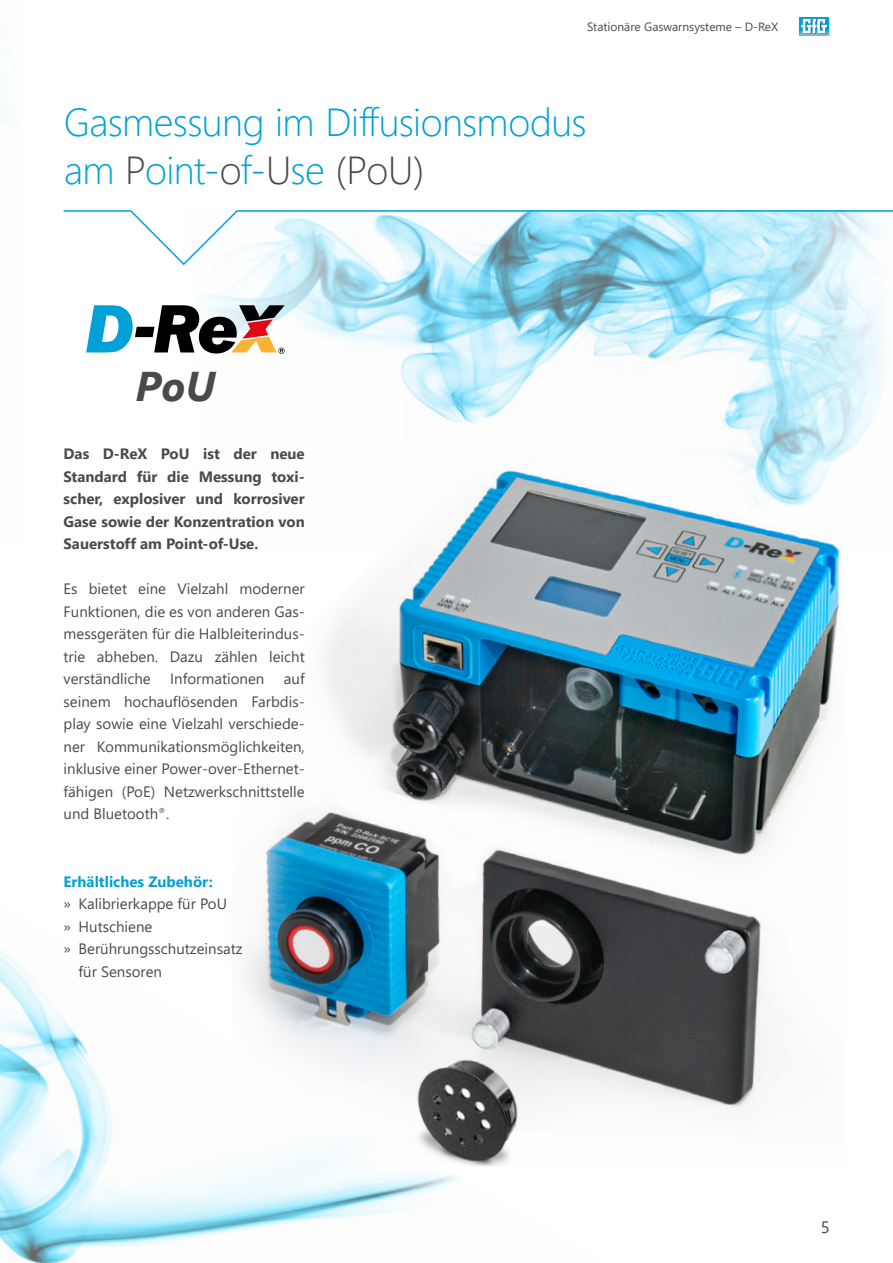
<style>
.page{position:relative;width:893px;height:1263px;background:#fff}
.page>*{position:absolute;margin:0;border:0;box-sizing:border-box;transform-origin:0 0}
.t1{font:italic 700 41.55px "Segoe UI";color:#4a4a49}
.t2{font:300 39px "Segoe UI";letter-spacing:-.015em;color:#00a1d6}
.t3{font:16.5px "Segoe UI";color:#4a4a49}
.t4{font:15px/22.5px "Segoe UI";color:#4a4a49;text-align:justify}
.t5{font:700 15px/22.5px "Segoe UI";color:#4a4a49;text-align:justify}
.t6{font:700 15px "Segoe UI";color:#00a1d6}
.t7{font:12px "Segoe UI";color:#4a4a49}
.s1{color:#4a4a49}
</style>
<div class="page">
<img style="left:207px;top:266px;width:675px;height:193px">
<img style="left:0;top:950px;width:458px;height:313px">
<svg style="left:63px;top:210px;width:830px;height:56px"></svg>
<svg style="left:86px;top:305px;width:199px;height:49px"></svg>
<img style="left:230px;top:459px;width:610px;height:708px">
<svg style="left:799px;top:17px;width:30px;height:19px"></svg>
<p class="t7" style="left:587px;top:15px;width:192px">Stationäre Gaswarnsysteme – D-ReX</p>
<p class="t2" style="left:64px;top:86px;width:524px">Gasmessung im Diffusionsmodus</p>
<p class="t2" style="left:64px;top:134px;width:362px">am <span class="s1">P</span>oint-<span class="s1">o</span>f-<span class="s1">U</span>se <span class="s1">(PoU)</span></p>
<p class="t1" style="left:136px;top:347px;width:81px">PoU</p>
<p class="t5" style="left:64px;top:441px;width:243px">Das D-ReX PoU ist der neue Standard für die Messung toxi&shy;scher, explosiver und korrosiver Gase sowie der Konzentration von Sauerstoff am Point-of-Use.</p>
<p class="t4" style="left:64px;top:576px;width:243px">Es bietet eine Vielzahl moderner Funktionen, die es von anderen Gas&shy;messgeräten für die Halbleiterindus&shy;trie abheben. Dazu zählen leicht verständliche</p>
<p class="t4" style="left:64px;top:666px;width:243px;text-indent:220px">auf seinem hochauflösenden Farbdis&shy;play sowie eine Vielzahl verschiede&shy;ner Kommunikationsmöglichkeiten, inklusive einer Power-over-Ethernet&shy;fähigen (PoE) Netzwerkschnittstelle und Bluetooth<sup>®</sup>.</p>
<p class="t4" style="left:170px;top:666px;width:96px">Informationen</p>
<p class="t6" style="left:64px;top:867px;width:151px">Erhältliches Zubehör:</p>
<p class="t4" style="left:64px;top:891px;width:165px">» Kalibrierkappe für PoU</p>
<p class="t4" style="left:64px;top:914px;width:90px">» Hutschiene</p>
<p class="t4" style="left:79px;top:936px;width:165px;text-indent:-15px">» Berührungsschutzeinsatz für Sensoren</p>
<p class="t3" style="left:821px;top:1212px;width:10px">5</p>
</div>
